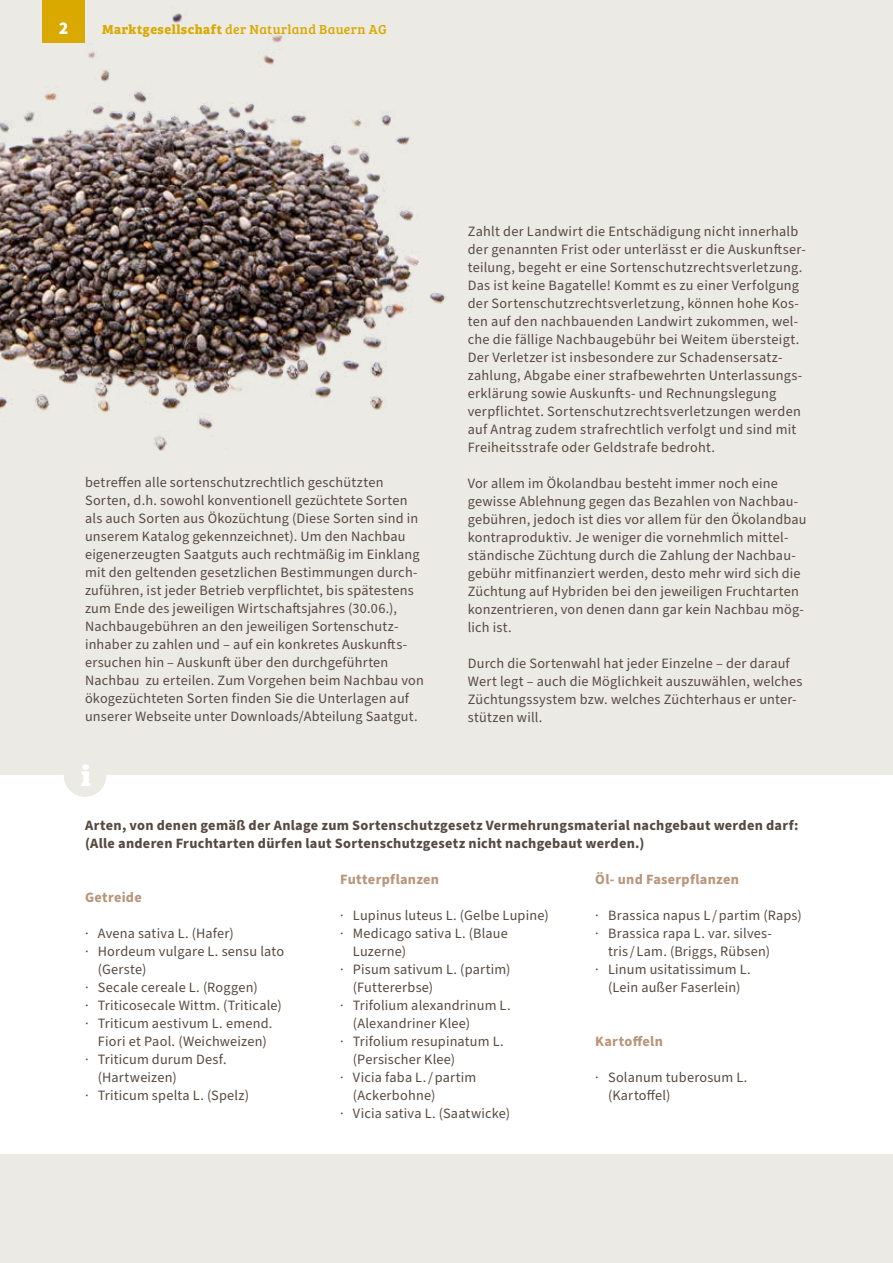
<style>
.page{position:relative;width:893px;height:1263px;background:#eceae5}
.page>*{position:absolute;margin:0;border:0;box-sizing:border-box;transform-origin:0 0}
.t1{font:28.5px "Bree Serif Eb";color:#fff}
.t2{font:900 18px "Source Sans Pro";color:#fff}
.t3{font:14.25px/18px "Source Sans Pro";letter-spacing:.015em;color:#564a42}
.t4{font:700 14.25px/18px "Source Sans Pro";letter-spacing:.02em;color:#564a42}
.t5{font:700 14.25px "Source Sans Pro";letter-spacing:.02em;color:#b9967b}
.t6{font:13.5px "Bree Serif";letter-spacing:.02em;color:#d9a900}
.s1{font-weight:700}
</style>
<div class="page">
<div style="left:0;top:776px;width:893px;height:378px;background:#fff"></div>
<div style="left:64px;top:754px;width:42px;height:43px;background:#eceae5;border-radius:50%"></div>
<img style="left:0;top:0;width:446px;height:450px">
<div style="left:43px;top:0;width:42px;height:43px;background:#d9a900"></div>
<p class="t2" style="left:59px;top:16px;width:11px">2</p>
<p class="t6" style="left:102px;top:19px;width:286px"><span class="s1">Marktgesellschaft</span> der Naturland Bauern AG</p>
<p class="t3" style="left:85px;top:474px;width:340px">betreffen alle sortenschutzrechtlich geschützten Sorten, d.h. sowohl konventionell gezüchtete Sorten als auch Sorten aus Ökozüchtung (Diese Sorten sind in unserem Katalog gekennzeichnet). Um den Nachbau eigenerzeugten Saatguts auch rechtmäßig im Einklang mit den geltenden gesetzlichen Bestimmungen durch&shy;zuführen, ist jeder Betrieb verpflichtet, bis spätestens zum Ende des jeweiligen Wirtschaftsjahres (30.06.), Nachbaugebühren an den jeweiligen Sortenschutz&shy;inhaber zu zahlen und – auf ein konkretes Auskunfts&shy;ersuchen hin – Auskunft über den durchgeführten Nachbau zu erteilen. Zum Vorgehen beim Nachbau von ökogezüchteten Sorten finden Sie die Unterlagen auf unserer Webseite unter Downloads/Abteilung Saatgut.</p>
<h1 class="t1" style="left:81px;top:753px;width:11px">i</h1>
<p class="t3" style="left:468px;top:222px;width:339px">Zahlt der Landwirt die Entschädigung nicht innerhalb der genannten Frist oder unterlässt er die Auskunftser&shy;teilung, begeht er eine Sortenschutzrechtsverletzung.<br>Das ist keine Bagatelle! Kommt es zu einer Verfolgung der Sortenschutzrechtsverletzung, können hohe Kos&shy;ten auf den nachbauenden Landwirt zukommen, wel&shy;che die fällige Nachbaugebühr bei Weitem übersteigt.<br>Der Verletzer ist insbesondere zur Schadensersatz&shy;zahlung, Abgabe einer strafbewehrten Unterlassungs&shy;erklärung sowie Auskunfts- und Rechnungslegung verpflichtet. Sortenschutzrechtsverletzungen werden auf Antrag zudem strafrechtlich verfolgt und sind mit Freiheitsstrafe oder Geldstrafe bedroht.</p>
<p class="t3" style="left:468px;top:474px;width:340px">Vor allem im Ökolandbau besteht immer noch eine gewisse Ablehnung gegen das Bezahlen von Nachbau&shy;gebühren, jedoch ist dies vor allem für den Ökolandbau kontraproduktiv. Je weniger die vornehmlich mittel&shy;ständische Züchtung durch die Zahlung der Nachbau&shy;gebühr mitfinanziert werden, desto mehr wird sich die Züchtung auf Hybriden bei den jeweiligen Fruchtarten konzentrieren, von denen dann gar kein Nachbau mög&shy;lich ist.</p>
<p class="t3" style="left:468px;top:654px;width:336px">Durch die Sortenwahl hat jeder Einzelne – der darauf Wert legt – auch die Möglichkeit auszuwählen, welches Züchtungssystem bzw. welches Züchterhaus er unter&shy;stützen will.</p>
<p class="t4" style="left:85px;top:816px;width:715px">Arten, von denen gemäß der Anlage zum Sortenschutzgesetz Vermehrungsmaterial nachgebaut werden darf: (Alle anderen Fruchtarten dürfen laut Sortenschutzgesetz nicht nachgebaut werden.)</p>
<p class="t5" style="left:340px;top:869px;width:100px">Futterpflanzen</p>
<p class="t3" style="left:340px;top:906px;width:210px">· Lupinus luteus L. (Gelbe Lupine)</p>
<p class="t3" style="left:340px;top:924px;width:169px">· Medicago sativa L. (Blaue</p>
<p class="t3" style="left:353px;top:942px;width:55px">Luzerne)</p>
<p class="t3" style="left:340px;top:960px;width:172px">· Pisum sativum L. (partim)</p>
<p class="t3" style="left:353px;top:978px;width:82px">(Futtererbse)</p>
<p class="t3" style="left:340px;top:996px;width:172px">· Trifolium alexandrinum L.</p>
<p class="t3" style="left:353px;top:1014px;width:119px">(Alexandriner Klee)</p>
<p class="t3" style="left:340px;top:1032px;width:165px">· Trifolium resupinatum L.</p>
<p class="t3" style="left:353px;top:1050px;width:104px">(Persischer Klee)</p>
<p class="t3" style="left:340px;top:1068px;width:138px">· Vicia faba L. / partim</p>
<p class="t3" style="left:353px;top:1086px;width:84px">(Ackerbohne)</p>
<p class="t3" style="left:340px;top:1104px;width:172px">· Vicia sativa L. (Saatwicke)</p>
<p class="t5" style="left:595px;top:869px;width:145px">Öl- und Faserpflanzen</p>
<p class="t3" style="left:595px;top:906px;width:208px">· Brassica napus L / partim (Raps)</p>
<p class="t3" style="left:595px;top:924px;width:178px">· Brassica rapa L. var. silves-</p>
<p class="t3" style="left:608px;top:942px;width:163px">tris / Lam. (Briggs, Rübsen)</p>
<p class="t3" style="left:595px;top:960px;width:157px">· Linum usitatissimum L.</p>
<p class="t3" style="left:608px;top:978px;width:134px">(Lein außer Faserlein)</p>
<p class="t5" style="left:85px;top:887px;width:58px">Getreide</p>
<p class="t3" style="left:85px;top:924px;width:150px">· Avena sativa L. (Hafer)</p>
<p class="t3" style="left:85px;top:942px;width:201px">· Hordeum vulgare L. sensu lato</p>
<p class="t3" style="left:98px;top:960px;width:50px">(Gerste)</p>
<p class="t3" style="left:85px;top:978px;width:174px">· Secale cereale L. (Roggen)</p>
<p class="t3" style="left:85px;top:996px;width:198px">· Triticosecale Wittm. (Triticale)</p>
<p class="t3" style="left:85px;top:1014px;width:189px">· Triticum aestivum L. emend.</p>
<p class="t3" style="left:98px;top:1032px;width:170px">Fiori et Paol. (Weichweizen)</p>
<p class="t3" style="left:85px;top:1050px;width:143px">· Triticum durum Desf.</p>
<p class="t3" style="left:98px;top:1068px;width:80px">(Hartweizen)</p>
<p class="t3" style="left:85px;top:1086px;width:166px">· Triticum spelta L. (Spelz)</p>
<p class="t5" style="left:595px;top:1031px;width:69px">Kartoffeln</p>
<p class="t3" style="left:608px;top:1068px;width:141px;text-indent:-13px">· Solanum tuberosum L. (Kartoffel)</p>
</div>
